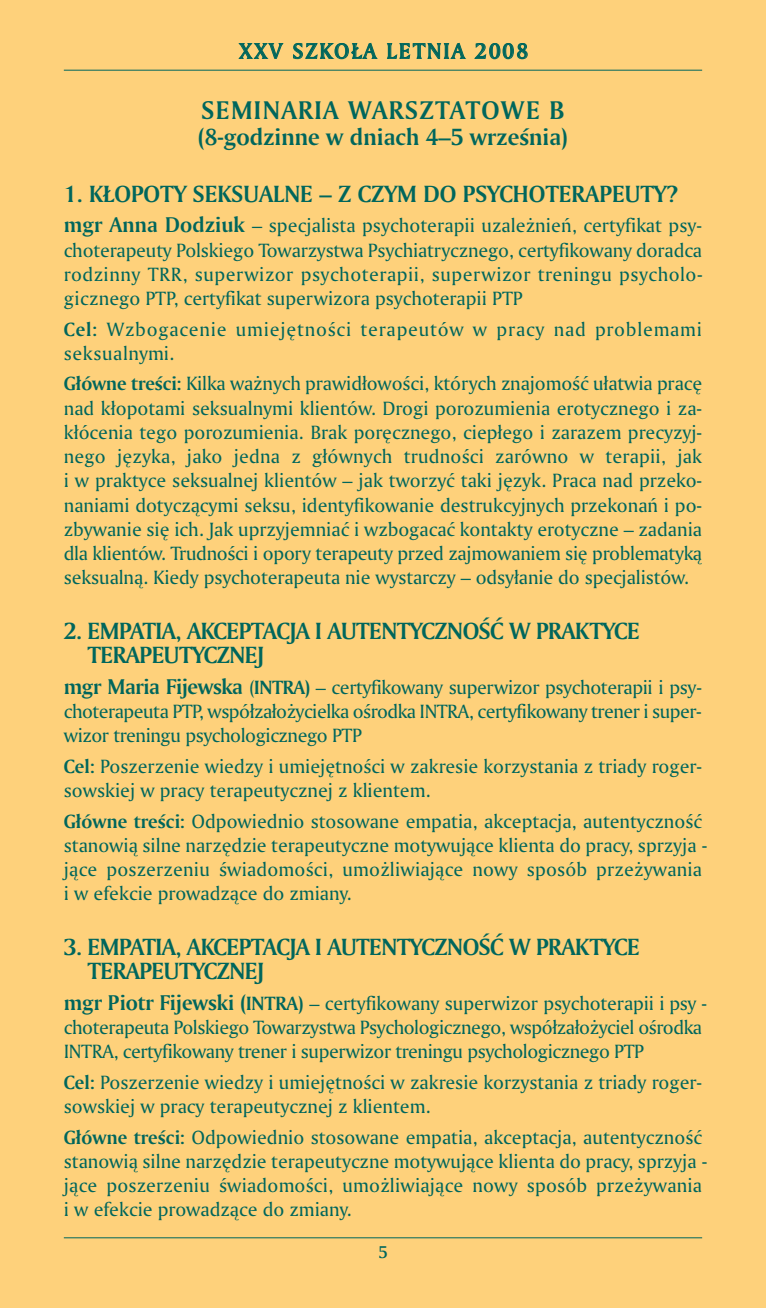
<style>
.page{position:relative;width:766px;height:1308px;background:#fff}
.page>*{position:absolute;margin:0;border:0;box-sizing:border-box;transform-origin:0 0}
.t1{font:27px "Amerigo PL Bold A";letter-spacing:.05em;color:#00665c}
.t2{font:24.75px/24.3px "Amerigo PL Bold A";letter-spacing:-.02em;color:#00665c}
.t3{font:24.75px "Amerigo PL Bold A";color:#00665c}
.t4{font:22.5px "Amerigo PL Medium A";letter-spacing:.09em;color:#00665c}
.t5{font:20.25px/24.3px "Amerigo PL Roman A";color:#00665c}
.t6{font:20.25px/24.3px "Amerigo PL Roman A";letter-spacing:-.02em;color:#00665c}
.t7{font:20.25px/24.3px "Amerigo PL Roman A";letter-spacing:.04em;color:#00665c}
.t8{font:18px "Amerigo PL Medium A";color:#00665c}
.s1{font-family:"Amerigo PL Bold A";font-size:22.5px}
.s2{font-family:"Amerigo PL Bold A"}
</style>
<div class="page">
<div style="left:0;top:0;width:765px;height:1307px;background:#fed17b"></div>
<hr style="left:64px;top:70px;width:638px;height:1px;background:#00665c">
<hr style="left:64px;top:1237px;width:638px;height:1px;background:#00665c">
<p class="t4" style="left:239px;top:43px;width:290px">XXV SZKOŁA LETNIA 2008</p>
<h1 class="t1" style="left:201px;top:100px;width:364px">SE MI NA RIA WARSZ TA TO WE B</h1>
<p class="t3" style="left:198px;top:127px;width:371px">(8-go dzin ne w dniach 4–5 wrzeÊnia)</p>
<p class="t3" style="left:64px;top:184px;width:614px">1. KŁO PO TY SEK SU AL NE – Z CZYM DO PSY CHO TE RA PEU TY?</p>
<p class="t5" style="left:64px;top:215px;width:640px;text-align:justify"><span class="s1">mgr An na Do dziuk</span> – spe cja li sta psy cho te ra pii uza le˝ nieƒ, cer ty fi kat psy - cho te ra peu ty Pol skie go To wa rzy stwa Psy chia trycz ne go, cer ty fi ko wa ny do radca ro dzin ny TRR, su per wi zor psy cho te ra pii, su per wi zor tre nin gu psy cho lo - gicz ne go PTP, cer ty fi kat su per wi zo ra psy cho te ra pii PTP</p>
<p class="t7" style="left:64px;top:318px;width:639px"><span class="s2">Cel:</span> Wzbo ga ce nie umie j´t no Êci te ra peu tów w pra cy nad pro ble ma mi sek su al ny mi.</p>
<p class="t5" style="left:64px;top:373px;width:639px;text-align:justify"><span class="s2">Głów ne tre Êci:</span> Kil ka wa˝ nych pra wi dło wo Êci, któ rych zna jo moÊç uła twia pra c´ nad kło po ta mi sek su al ny mi klien tów. Dro gi po ro zu mie nia ero tycz ne go i za - kłó ce nia te go po ro zu mie nia. Brak po r´cz ne go, cie płe go i za ra zem pre cy zyj - ne go j´ zy ka, ja ko jed na z głów nych trud no Êci za rów no w te ra pii, jak i w prak ty ce sek su al nej klien tów – jak two rzyç ta ki j´ zyk. Pra ca nad prze ko - na nia mi do ty czà cy mi sek su, iden ty fi ko wa nie de struk cyj nych prze ko naƒ i po - zby wa nie si´ ich. Jak uprzy jem niaç i wzbo ga caç kon tak ty ero tycz ne – za da nia dla klien tów. Trud no Êci i opo ry te ra peu ty przed zaj mo wa niem si´ pro ble ma ty kà sek su al nà. Kie dy psy cho te ra peu ta nie wy star czy – od sy ła nie do spe cja li stów.</p>
<p class="t2" style="left:87px;top:620px;width:554px;text-indent:-24px">2. EM PA TIA, AK CEP TA CJA I AU TEN TYCZ NOÂå W PRAK TY CE<br>TE RA PEU TYCZ NEJ</p>
<p class="t5" style="left:64px;top:676px;width:639px;text-align:justify"><span class="s1">mgr Ma ria Fi jew ska</span> (<span class="s2">IN TRA)</span> – cer ty fi ko wa ny su per wi zor psy cho te ra pii i psy&shy;cho te ra peu ta PTP, współ za ło ˝y cielka oÊrod ka IN TRA, cer ty fi ko wa ny tre ner i su per - wi zor tre nin gu psy cho lo gicz ne go PTP</p>
<p class="t5" style="left:64px;top:755px;width:639px"><span class="s2">Cel:</span> Po sze rze nie wie dzy i umie j´t no Êci w za kre sie ko rzy sta nia z tria dy ro ger - sow skiej w pra cy te ra peu tycz nej z klien tem.</p>
<p class="t5" style="left:64px;top:810px;width:645px"><span class="s2">Głów ne tre Êci:</span> Od po wied nio sto so wa ne em pa tia, ak cep ta cja, au ten tycz noÊç sta no wià sil ne na rz´ dzie te ra peu tycz ne mo ty wu jà ce klien ta do pra cy, sprzy ja - jà ce po sze rze niu Êwia do mo Êci, umo˝ li wia jà ce no wy spo sób prze ˝y wa nia i w efek cie pro wa dzà ce do zmia ny.</p>
<p class="t2" style="left:87px;top:936px;width:554px;text-indent:-24px">3. EM PA TIA, AK CEP TA CJA I AU TEN TYCZ NOÂå W PRAK TY CE<br>TE RA PEU TYCZ NEJ</p>
<p class="t6" style="left:64px;top:992px;width:644px"><span class="s1">mgr Piotr Fi jew ski (</span><span class="s2">IN TRA)</span> – cer ty fi ko wa ny su per wi zor psy cho te ra pii i psy - cho te ra peu ta Pol skie go To wa rzy stwa Psy cho lo gicz ne go, współ za ło ˝y ciel oÊrod ka<br>IN TRA, cer ty fi ko wa ny tre ner i su per wi zor tre nin gu psy cho lo gicz ne go PTP</p>
<p class="t5" style="left:64px;top:1071px;width:639px"><span class="s2">Cel:</span> Po sze rze nie wie dzy i umie j´t no Êci w za kre sie ko rzy sta nia z tria dy ro ger - sow skiej w pra cy te ra peu tycz nej z klien tem.</p>
<p class="t5" style="left:64px;top:1126px;width:645px"><span class="s2">Głów ne tre Êci:</span> Od po wied nio sto so wa ne em pa tia, ak cep ta cja, au ten tycz noÊç sta no wià sil ne na rz´ dzie te ra peu tycz ne mo ty wu jà ce klien ta do pra cy, sprzy ja - jà ce po sze rze niu Êwia do mo Êci, umo˝ li wia jà ce no wy spo sób prze ˝y wa nia i w efek cie pro wa dzà ce do zmia ny.</p>
<p class="t8" style="left:378px;top:1245px;width:11px">5</p>
</div>
